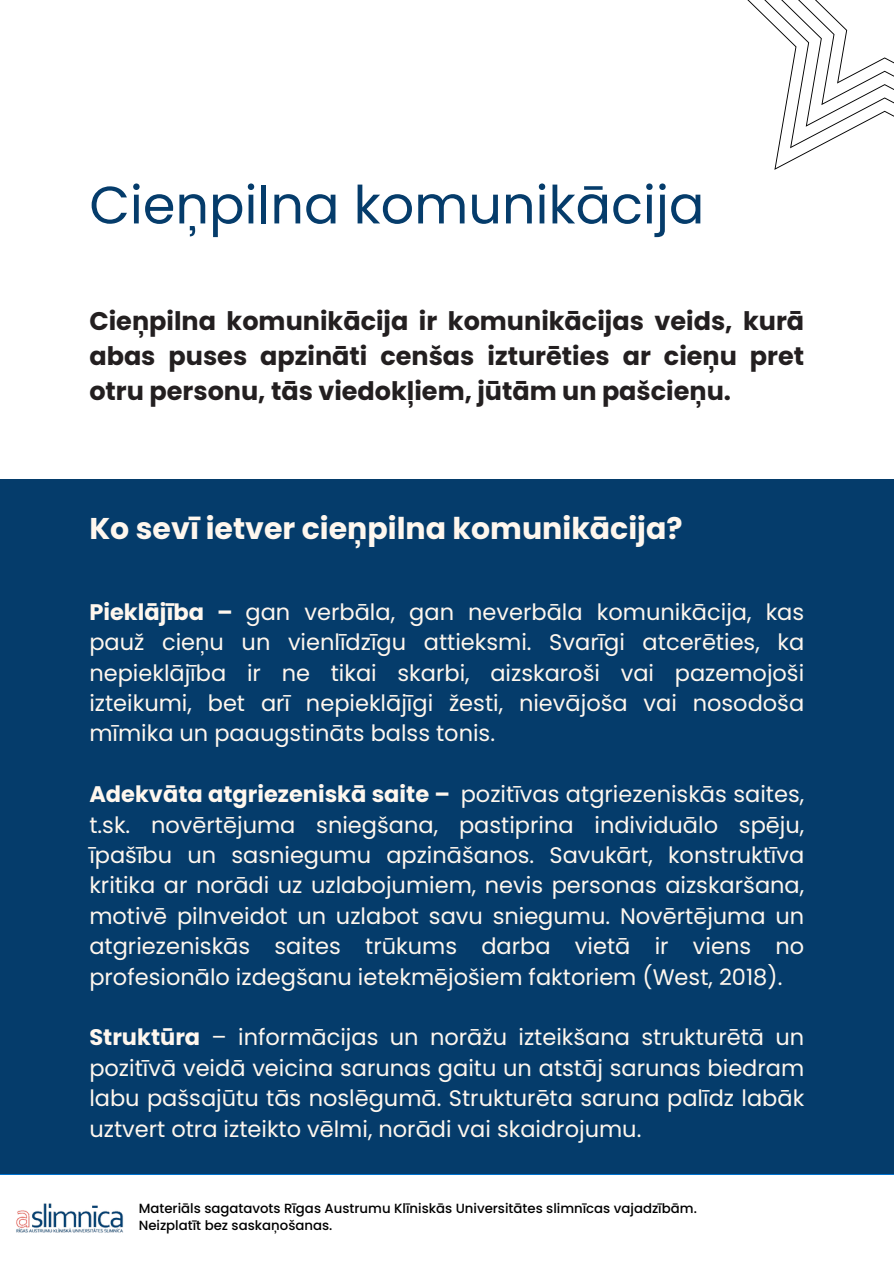
<style>
.page{position:relative;width:894px;height:1264px;background:#fff}
.page>*{position:absolute;margin:0;border:0;box-sizing:border-box;transform-origin:0 0}
.t1{font:52.5px "Poppins";color:#053c6b}
.t2{font:700 30px "Poppins";color:#fff7ee}
.t3{font:700 25.5px/34.8px "Poppins";color:#231f20;text-align:justify}
.t4{font:22.5px/30.3px "Poppins";color:#fff7ee;text-align:justify}
.t5{font:500 13.35px "Poppins";color:#000}
.s1{font-weight:700}
</style>
<div class="page">
<svg style="left:747px;top:0;width:146px;height:170px"></svg>
<img style="left:16px;top:1203px;width:108px;height:30px">
<div style="left:0;top:479px;width:893px;height:695px;background:#053c6b"></div>
<h3 class="t1" style="left:89px;top:168px;width:616px">Cieņpilna komunikācija</h3>
<p class="t3" style="left:89px;top:304px;width:716px">Cieņpilna komunikācija ir komunikācijas veids, kurā abas puses apzināti cenšas izturēties ar cieņu pret otru personu, tās viedokļiem, jūtām un pašcieņu.</p>
<h4 class="t2" style="left:89px;top:507px;width:594px">Ko sevī ietver cieņpilna komunikācija?</h4>
<h4 class="t4" style="left:89px;top:597px;width:716px"><span class="s1">Pieklājība –</span> gan verbāla, gan neverbāla komunikācija, kas pauž cieņu un vienlīdzīgu attieksmi. Svarīgi atcerēties, ka nepieklājība ir ne tikai skarbi, aizskaroši vai pazemojoši izteikumi, bet arī nepieklājīgi žesti, nievājoša vai nosodoša mīmika un paaugstināts balss tonis.</h4>
<p class="t4" style="left:89px;top:779px;width:716px"><span class="s1">Adekvāta atgriezeniskā saite –</span> pozitīvas atgriezeniskās saites, t.sk. novērtējuma sniegšana, pastiprina individuālo spēju, īpašību un sasniegumu apzināšanos. Savukārt, konstruktīva kritika ar norādi uz uzlabojumiem, nevis personas aizskaršana, motivē pilnveidot un uzlabot savu sniegumu. Novērtējuma un atgriezeniskās saites trūkums darba vietā ir viens no profesionālo izdegšanu ietekmējošiem faktoriem (West, 2018).</p>
<p class="t4" style="left:89px;top:1022px;width:716px"><span class="s1">Struktūra</span> – informācijas un norāžu izteikšana strukturētā un pozitīvā veidā veicina sarunas gaitu un atstāj sarunas biedram labu pašsajūtu tās noslēgumā. Strukturēta saruna palīdz labāk uztvert otra izteikto vēlmi, norādi vai skaidrojumu.</p>
<h2 class="t5" style="left:139px;top:1198px;width:559px">Materiāls sagatavots Rīgas Austrumu Klīniskās Universitātes slimnīcas vajadzībām.</h2>
<h4 class="t5" style="left:139px;top:1216px;width:195px">Neizplatīt bez saskaņošanas.</h4>
</div>
